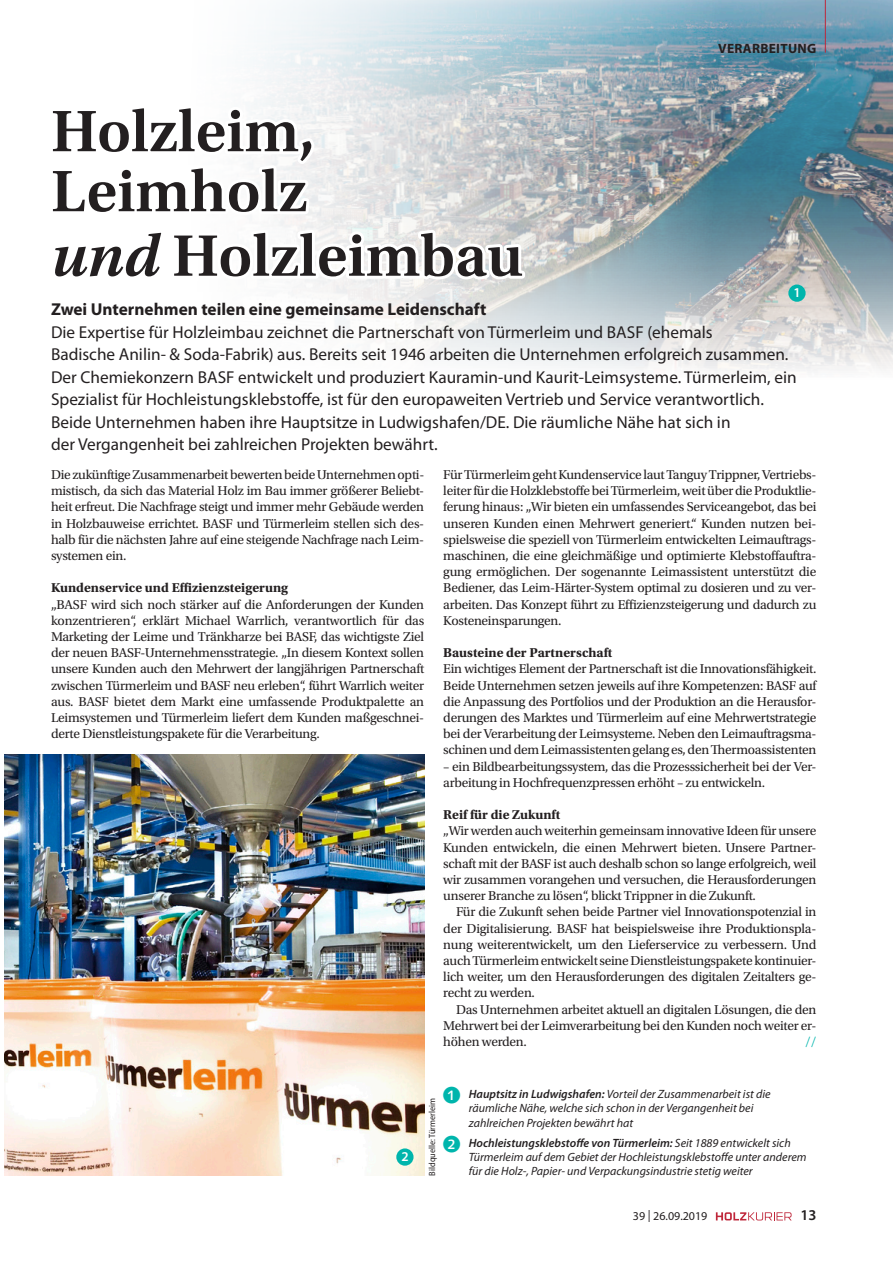
<style>
.page{position:relative;width:893px;height:1263px;background:#fff}
.page>*{position:absolute;margin:0;border:0;box-sizing:border-box;transform-origin:0 0}
.t1{font:600 61.5px/62.2px "Utopia Std";color:#231f20}
.t2{font:17.25px/22.5px "Myriad Pro";color:#231f20}
.t3{font:700 17.25px "Myriad Pro";color:#231f20}
.t4{font:600 15px "Myriad Pro";color:#231f20}
.t5{font:13.5px/16.2px "Utopia Std";letter-spacing:-.02em;color:#231f20;text-align:justify}
.t6{font:700 13.5px "Utopia Std";color:#231f20}
.t7{font:700 13.5px "Myriad Pro";letter-spacing:.02em;color:#231f20}
.t8{font:600 13.5px "Myriad Pro";color:#fff}
.t9{font:13.5px "Utopia Std";color:#00b5ac}
.t10{font:italic 12px/14.4px "Myriad Pro";color:#231f20}
.t11{font:12px "Myriad Pro";color:#231f20}
.t12{font:semi-condensed 9px "Myriad Pro";color:#231f20}
.s1{font-style:italic}
.s2{font-family:"Galileo Press Callout";font-style:normal;font-size:17.25px;color:#00b5ac}
.s3{font-weight:600}
</style>
<div class="page">
<img style="left:252px;top:0;width:641px;height:371px">
<img style="left:4px;top:754px;width:420px;height:421px">
<div style="left:396px;top:1148px;width:18px;height:18px;background:#00b5ac;border-radius:50%"></div>
<svg style="left:249px;top:102px;width:68px;height:116px"></svg>
<svg style="left:252px;top:226px;width:276px;height:57px"></svg>
<div style="left:788px;top:285px;width:18px;height:17px;background:#00b5ac;border-radius:50%"></div>
<svg style="left:716px;top:1212px;width:76px;height:8px"></svg>
<hr style="left:825px;top:0;width:1px;height:53px;background:#bf263a">
<p class="t7" style="left:718px;top:39px;width:80px">Verarbeitung</p>
<h1 class="t1" style="left:51px;top:101px;width:474px">Holzleim,<br>Leimholz<br><span class="s1">und</span> Holzleimbau</h1>
<p class="t3" style="left:51px;top:298px;width:437px">Zwei Unternehmen teilen eine gemeinsame Leidenschaft</p>
<p class="t2" style="left:51px;top:320px;width:747px">Die Expertise für Holzleimbau zeichnet die Partnerschaft von Türmerleim und BASF (ehemals<br>Badische Anilin- &amp; Soda-Fabrik) aus. Bereits seit 1946 arbeiten die Unternehmen erfolgreich zusammen.<br>Der Chemiekonzern BASF entwickelt und produziert Kauramin-und Kaurit-Leimsysteme. Türmerleim, ein Spezialist für Hochleistungsklebstoffe, ist für den europaweiten Vertrieb und Service verantwortlich.<br>Beide Unternehmen haben ihre Hauptsitze in Ludwigshafen/DE. Die räumliche Nähe hat sich in<br>der Vergangenheit bei zahlreichen Projekten bewährt.</p>
<p class="t5" style="left:51px;top:467px;width:375px">Die zukünftige Zusammenarbeit bewerten beide Unternehmen opti&shy;mistisch, da sich das Material Holz im Bau immer größerer Beliebt&shy;heit erfreut. Die Nachfrage steigt und immer mehr Gebäude werden in Holzbauweise errichtet. BASF und Türmerleim stellen sich des&shy;halb für die nächsten Jahre auf eine steigende Nachfrage nach Leim&shy;systemen ein.</p>
<p class="t6" style="left:51px;top:580px;width:238px">Kundenservice und Effizienzsteigerung</p>
<p class="t5" style="left:51px;top:596px;width:375px">„BASF wird sich noch stärker auf die Anforderungen der Kunden konzentrieren“, erklärt Michael Warrlich, verantwortlich für das Marketing der Leime und Tränkharze bei BASF, das wichtigste Ziel der neuen BASF-Unternehmensstrategie. „In diesem Kontext sollen unsere Kunden auch den Mehrwert der langjährigen Partnerschaft zwischen Türmerleim und BASF neu erleben“, führt Warrlich weiter aus. BASF bietet dem Markt eine umfassende Produktpalette an Leimsystemen und Türmerleim liefert dem Kunden maßgeschnei&shy;derte Dienstleistungspakete für die Verarbeitung.</p>
<p class="t8" style="left:793px;top:284px;width:9px">1</p>
<p class="t5" style="left:443px;top:467px;width:375px">Für Türmerleim geht Kundenservice laut Tanguy Trippner, Vertriebs&shy;leiter für die Holzklebstoffe bei Türmerleim, weit über die Produktlie&shy;ferung hinaus: „Wir bieten ein umfassendes Serviceangebot, das bei unseren Kunden einen Mehrwert generiert.“ Kunden nutzen bei&shy;spielsweise die speziell von Türmerleim entwickelten Leimauftrags&shy;maschinen, die eine gleichmäßige und optimierte Klebstoffauftra&shy;gung ermöglichen. Der sogenannte Leimassistent unterstützt die Bediener, das Leim-Härter-System optimal zu dosieren und zu ver&shy;arbeiten. Das Konzept führt zu Effizienzsteigerung und dadurch zu Kosteneinsparungen.</p>
<p class="t6" style="left:443px;top:645px;width:171px">Bausteine der Partnerschaft</p>
<p class="t5" style="left:443px;top:661px;width:375px">Ein wichtiges Element der Partnerschaft ist die Innovationsfähigkeit.<br>Beide Unternehmen setzen jeweils auf ihre Kompetenzen: BASF auf die Anpassung des Portfolios und der Produktion an die Herausfor&shy;derungen des Marktes und Türmerleim auf eine Mehrwertstrategie bei der Verarbeitung der Leimsysteme. Neben den Leimauftragsma&shy;schinen und dem Leimassistenten gelang es, den Thermoassistenten</p>
<p class="t5" style="left:443px;top:758px;width:375px">– ein Bildbearbeitungssystem, das die Prozesssicherheit bei der Ver&shy;arbeitung in Hochfrequenzpressen erhöht – zu entwickeln.</p>
<p class="t6" style="left:443px;top:807px;width:118px">Reif für die Zukunft</p>
<p class="t5" style="left:443px;top:823px;width:375px">„Wir werden auch weiterhin gemeinsam innovative Ideen für unsere Kunden entwickeln, die einen Mehrwert bieten. Unsere Partner&shy;schaft mit der BASF ist auch deshalb schon so lange erfolgreich, weil wir zusammen vorangehen und versuchen, die Herausforderungen unserer Branche zu lösen“, blickt Trippner in die Zukunft.</p>
<p class="t5" style="left:443px;top:904px;width:375px;text-indent:13px">Für die Zukunft sehen beide Partner viel Innovationspotenzial in der Digitalisierung. BASF hat beispielsweise ihre Produktionspla&shy;nung weiterentwickelt, um den Lieferservice zu verbessern. Und auch Türmerleim entwickelt seine Dienstleistungspakete kontinuier&shy;lich weiter, um den Herausforderungen des digitalen Zeitalters ge&shy;recht zu werden.</p>
<p class="t5" style="left:443px;top:1001px;width:375px;text-indent:13px">Das Unternehmen arbeitet aktuell an digitalen Lösungen, die den Mehrwert bei der Leimverarbeitung bei den Kunden noch weiter er&shy;höhen werden.</p>
<p class="t9" style="left:805px;top:1034px;width:13px">//</p>
<p class="t8" style="left:401px;top:1148px;width:9px">2</p>
<p class="t10" style="left:469px;top:1086px;width:303px;text-indent:-26px"><span class="s2">1</span> <span class="s3">Hauptsitz in Ludwigshafen:</span> Vorteil der Zusammenarbeit ist die räumliche Nähe, welche sich schon in der Vergangenheit bei zahlreichen Projekten bewährt hat</p>
<p class="t10" style="left:469px;top:1135px;width:339px;text-indent:-26px"><span class="s2">2</span> <span class="s3">Hochleistungsklebstoffe von Türmerleim:</span> Seit 1889 entwickelt sich<br>Türmerleim auf dem Gebiet der Hochleistungsklebstoffe unter anderem für die Holz-, Papier- und Verpackungsindustrie stetig weiter</p>
<p class="t12" style="left:427px;top:1175px;width:79px;rotate:-90deg">Bildquelle: Türmerleim</p>
<p class="t11" style="left:633px;top:1209px;width:76px">39 | 26.09.2019</p>
<p class="t4" style="left:800px;top:1206px;width:18px">13</p>
</div>
